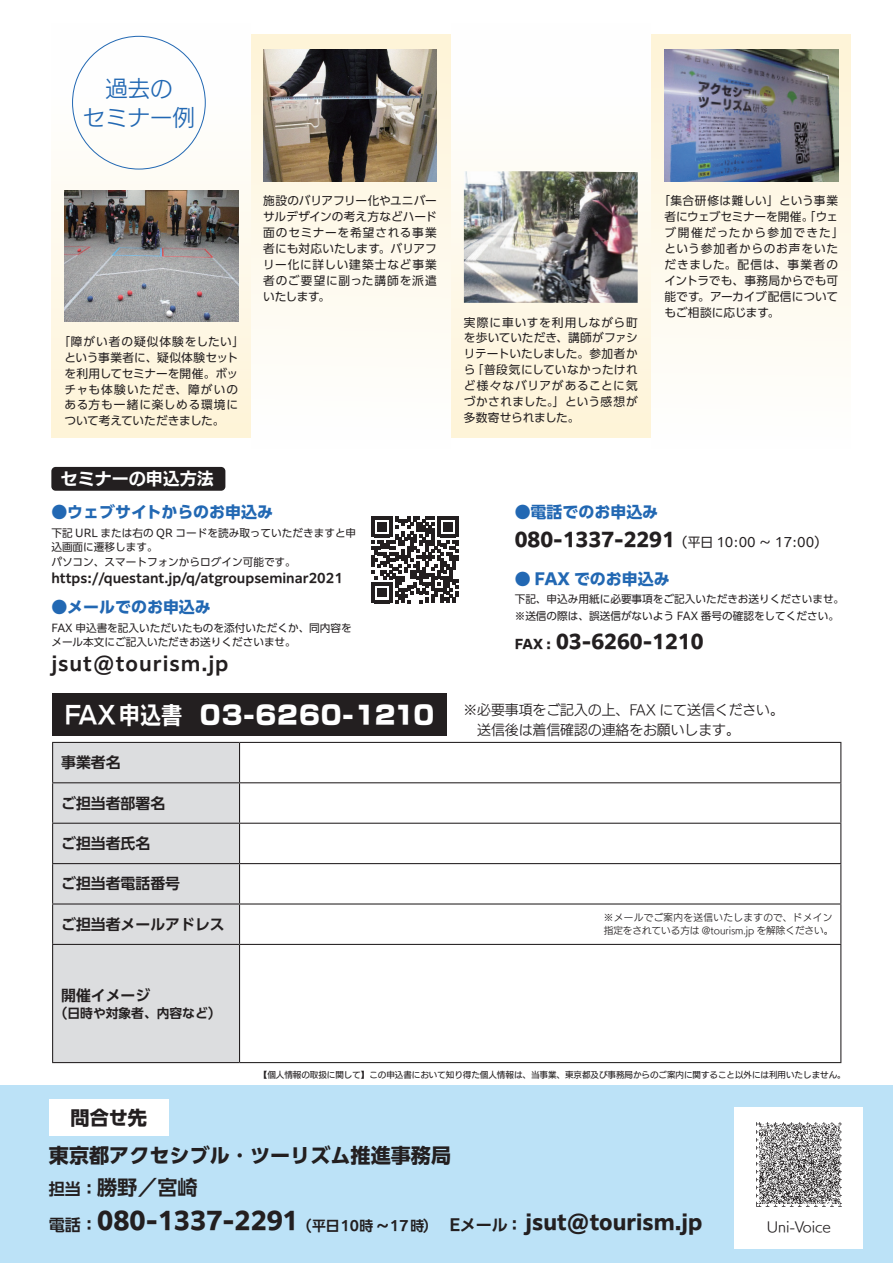
<style>
.page{position:relative;width:893px;height:1263px;background:#fff}
.page>*{position:absolute;margin:0;border:0;box-sizing:border-box;transform-origin:0 0}
.t1{font:24.45px "New Rodin Pro UB";letter-spacing:.06em;color:#fff}
.t2{font:24.45px "New Rodin Pro B";color:#fff;scale:.9 1}
.t3{font:700 24.15px "PUD Shin Go Pr 6 N";color:#231f20}
.t4{font:22.35px/29.1px "UD Kakugo Large Pro R";color:#2268b3;text-align:center}
.t5{font:700 20.1px "PUD Shin Go Pr 6 N";color:#231f20}
.t6{font:700 20.1px "PUD Shin Go Pr 6 N De";color:#231f20}
.t7{font:700 19.2px "PUD Shin Go Pr 6 N";color:#231f20}
.t8{font:700 19.2px "PUD Shin Go Pr 6 N De";letter-spacing:.05em;color:#231f20}
.t9{font:16.95px "UD Kakugo Large Pro B";color:#fff}
.t10{font:700 16.05px "PUD Shin Go Pr 6 N De";color:#231f20}
.t11{font:700 15.9px "PUD Shin Go Pr 6 N";color:#2268b3}
.t12{font:700 14.85px "PUD Shin Go Pr 6 N De";color:#231f20}
.t13{font:13.8px "UD Kakugo Large Pro R";color:#231f20}
.t14{font:700 13.8px "PUD Shin Go Pr 6 N De";color:#231f20}
.t15{font:700 12.75px "PUD Shin Go Pr 6 N De";color:#231f20}
.t16{font:12.75px "PUD Shin Go Pr 6 N";color:#231f20}
.t17{font:700 12.75px "PUD Shin Go Pr 6 N";color:#231f20}
.t18{font:11.7px/15.9px "PUD Shin Go Pr 6 N";letter-spacing:.03em;color:#231f20}
.t19{font:10.65px/13.8px "PUD Shin Go Pr 6 N";color:#231f20}
.t20{font:9.6px/12.8px "UD Kakugo Large Pro R";color:#231f20}
.t21{font:8.55px "UD Kakugo Large Pro M";color:#231f20}
.s1{font-size:23.55px}
.s2{font-family:"PUD Shin Go Pr 6 N De";font-size:16.05px}
.s3{font-size:20.1px}
</style>
<div class="page">
<div style="left:0;top:1086px;width:893px;height:177px;background:#bce2f7"></div>
<div style="left:53px;top:743px;width:186px;height:319px;background:#dcdddf"></div>
<hr style="left:52px;top:742px;width:188px;height:1px;background:#231f20">
<hr style="left:52px;top:743px;width:1px;height:39px;background:#231f20">
<hr style="left:240px;top:742px;width:601px;height:1px;background:#231f20">
<hr style="left:239px;top:743px;width:1px;height:39px;background:#231f20">
<hr style="left:840px;top:743px;width:1px;height:39px;background:#231f20">
<hr style="left:52px;top:782px;width:188px;height:1px;background:#231f20">
<hr style="left:52px;top:783px;width:1px;height:40px;background:#231f20">
<hr style="left:240px;top:782px;width:601px;height:1px;background:#231f20">
<hr style="left:239px;top:783px;width:1px;height:40px;background:#231f20">
<hr style="left:840px;top:783px;width:1px;height:40px;background:#231f20">
<hr style="left:52px;top:823px;width:188px;height:1px;background:#231f20">
<hr style="left:52px;top:824px;width:1px;height:39px;background:#231f20">
<hr style="left:240px;top:823px;width:601px;height:1px;background:#231f20">
<hr style="left:239px;top:824px;width:1px;height:39px;background:#231f20">
<hr style="left:840px;top:824px;width:1px;height:39px;background:#231f20">
<hr style="left:52px;top:863px;width:188px;height:1px;background:#231f20">
<hr style="left:52px;top:864px;width:1px;height:39px;background:#231f20">
<hr style="left:240px;top:863px;width:601px;height:1px;background:#231f20">
<hr style="left:239px;top:864px;width:1px;height:39px;background:#231f20">
<hr style="left:840px;top:864px;width:1px;height:39px;background:#231f20">
<hr style="left:52px;top:903px;width:188px;height:1px;background:#231f20">
<hr style="left:52px;top:904px;width:1px;height:40px;background:#231f20">
<hr style="left:240px;top:903px;width:601px;height:1px;background:#231f20">
<hr style="left:239px;top:904px;width:1px;height:40px;background:#231f20">
<hr style="left:840px;top:904px;width:1px;height:40px;background:#231f20">
<hr style="left:52px;top:944px;width:188px;height:1px;background:#231f20">
<hr style="left:52px;top:945px;width:1px;height:117px;background:#231f20">
<hr style="left:240px;top:944px;width:601px;height:1px;background:#231f20">
<hr style="left:239px;top:945px;width:1px;height:117px;background:#231f20">
<hr style="left:840px;top:945px;width:1px;height:117px;background:#231f20">
<hr style="left:52px;top:1062px;width:188px;height:1px;background:#231f20">
<hr style="left:240px;top:1062px;width:601px;height:1px;background:#231f20">
<div style="left:52px;top:693px;width:395px;height:43px;background:#231f20"></div>
<div style="left:651px;top:34px;width:199px;height:414px;background:linear-gradient(to bottom,#fef3d6,#fefefe)"></div>
<img style="left:664px;top:50px;width:174px;height:131px">
<div style="left:51px;top:23px;width:200px;height:415px;background:linear-gradient(to bottom,#fbfeff,#fff4d8)"></div>
<img style="left:64px;top:190px;width:174px;height:132px">
<div style="left:451px;top:23px;width:200px;height:415px;background:linear-gradient(to bottom,#feffff,#fef3d8)"></div>
<img style="left:464px;top:171px;width:174px;height:132px">
<div style="left:251px;top:34px;width:200px;height:414px;background:linear-gradient(to bottom,#fef3d7,#feffff)"></div>
<img style="left:263px;top:50px;width:174px;height:131px">
<div style="left:49px;top:1100px;width:119px;height:36px;background:#fff"></div>
<div style="left:51px;top:467px;width:174px;height:24px;background:#231f20;border-radius:4px"></div>
<svg style="left:372px;top:516px;width:87px;height:87px"></svg>
<div style="left:734px;top:1107px;width:129px;height:142px;background:#fff"></div>
<img style="left:756px;top:1122px;width:85px;height:85px">
<h3 class="t4" style="left:83px;top:73px;width:113px">過去の<br>セミナー例</h3>
<p class="t18" style="left:64px;top:334px;width:181px;text-indent:-6px">「障がい者の疑似体験をしたい「という事業者に、疑似体験セットを利用してセミナーを開催。ボッチャも体験いただき、障がいのある方も一緒に楽しめる環境について考えていただきました。</p>
<h3 class="t9" style="left:61px;top:465px;width:155px">セミナーの申込方法</h3>
<p class="t18" style="left:263px;top:193px;width:175px;text-align:justify">施設のバリアフリー化やユニバーサルデザインの考え方などハード面のセミナーを希望される事業者にも対応いたします。バリアフリー化に詳しい建築士など事業者のご要望に副った講師を派遣いたします。</p>
<h3 class="t11" style="left:51px;top:503px;width:223px">●ウェブサイトからのお申込み</h3>
<p class="t19" style="left:51px;top:526px;width:306px">下記 URL または右の QR コードを読み取っていただきますと申込画面に遷移します。</p>
<p class="t19" style="left:51px;top:555px;width:246px">パソコン、スマートフォンからログイン可能です。</p>
<p class="t15" style="left:51px;top:571px;width:293px">https://questant.jp q/ /atgroupseminar2021</p>
<h3 class="t11" style="left:51px;top:598px;width:161px">●メールでのお申込み</h3>
<p class="t19" style="left:51px;top:621px;width:302px">FAX 申込書を記入いただいたものを添付いただくか、同内容をメール本文にご記入いただきお送りくださいませ。</p>
<h3 class="t8" style="left:51px;top:653px;width:179px">jsut@tourism.jp</h3>
<h1 class="t2" style="left:65px;top:694px;width:132px">FAX<span class="s1">申込書</span></h1>
<h1 class="t1" style="left:200px;top:694px;width:235px">03-6260-1210</h1>
<p class="t12" style="left:61px;top:754px;width:61px">事業者名</p>
<p class="t12" style="left:61px;top:795px;width:106px">ご担当者部署名</p>
<p class="t12" style="left:61px;top:835px;width:91px">ご担当者氏名</p>
<p class="t12" style="left:61px;top:876px;width:121px">ご担当者電話番号</p>
<p class="t12" style="left:61px;top:916px;width:165px">ご担当者メールアドレス</p>
<p class="t12" style="left:61px;top:987px;width:91px">開催イメージ</p>
<p class="t15" style="left:55px;top:1006px;width:167px">（日時や対象者、内容など(</p>
<p class="t18" style="left:464px;top:314px;width:175px;text-align:right">実際に車いすを利用しながら町を歩いていただき、講師がファシリテートいたしました。参加者か「普段気にしていなかったけれ</p>
<p class="t18" style="left:464px;top:362px;width:175px">ら<br>ど様々なバリアがあることに気づかされました。」という感想が多数寄せられました。</p>
<p class="t18" style="left:664px;top:193px;width:181px;text-indent:-6px">「集合研修は難しい」という事業者にウェブセミナーを開催。「ウェブ開催だったから参加できた「という参加者からのお声をいただきました。配信は、事業者のイントラでも、事務局からでも可能です。アーカイブ配信についてもご相談に応じます。</p>
<h3 class="t11" style="left:515px;top:503px;width:145px">●電話でのお申込み</h3>
<h3 class="t7" style="left:515px;top:529px;width:162px">080-1337-2291</h3>
<h3 class="t11" style="left:515px;top:570px;width:156px">● FAX でのお申込み</h3>
<p class="t19" style="left:515px;top:591px;width:331px;line-height:17px">下記、申込み用紙に必要事項をご記入いただきお送りくださいませ。※送信の際は、誤送信がないよう FAX 番号の確認をしてください。</p>
<h3 class="t7" style="left:556px;top:631px;width:149px">03-6260-1210</h3>
<p class="t16" style="left:675px;top:535px;width:154px">（平日 10:00 ~ 17:00(</p>
<p class="t17" style="left:515px;top:637px;width:38px">FAX :</p>
<p class="t13" style="left:463px;top:699px;width:322px">※必要事項をご記入の上、FAX にて送信ください。</p>
<p class="t13" style="left:463px;top:718px;width:278px">　送信後は着信確認の連絡をお願いします。</p>
<p class="t20" style="left:604px;top:911px;width:231px">※メールでご案内を送信いたしますので、ドメイン指定をされている方は @tourism j p. を解除ください。</p>
<h3 class="t7" style="left:71px;top:1107px;width:78px">問合せ先</h3>
<p class="t21" style="left:259px;top:1068px;width:588px">【個人情報の取扱に関して】この申込書において知り得た個人情報は、当事業、東京都及び事務局からのご案内に関すること以外には利用いたしません。</p>
<h3 class="t5" style="left:49px;top:1144px;width:404px">東京都アクセシブル・ツーリズム推進事務局</h3>
<h3 class="t6" style="left:97px;top:1176px;width:102px">勝野／宮崎</h3>
<h3 class="t10" style="left:49px;top:1180px;width:50px">担当：</h3>
<h2 class="t3" style="left:81px;top:1207px;width:219px"><span class="s2">：</span>080-1337-2291</h2>
<h3 class="t10" style="left:49px;top:1216px;width:34px">電話</h3>
<h3 class="t10" style="left:449px;top:1216px;width:74px">Eメール：</h3>
<p class="t14" style="left:298px;top:1218px;width:153px">（平日10時～17 時）<span class="s3">　</span></p>
<h3 class="t5" style="left:526px;top:1211px;width:178px">jsut@tourism.jp</h3>
<p class="t13" style="left:767px;top:1215px;width:65px">Uni-Voice</p>
</div>
